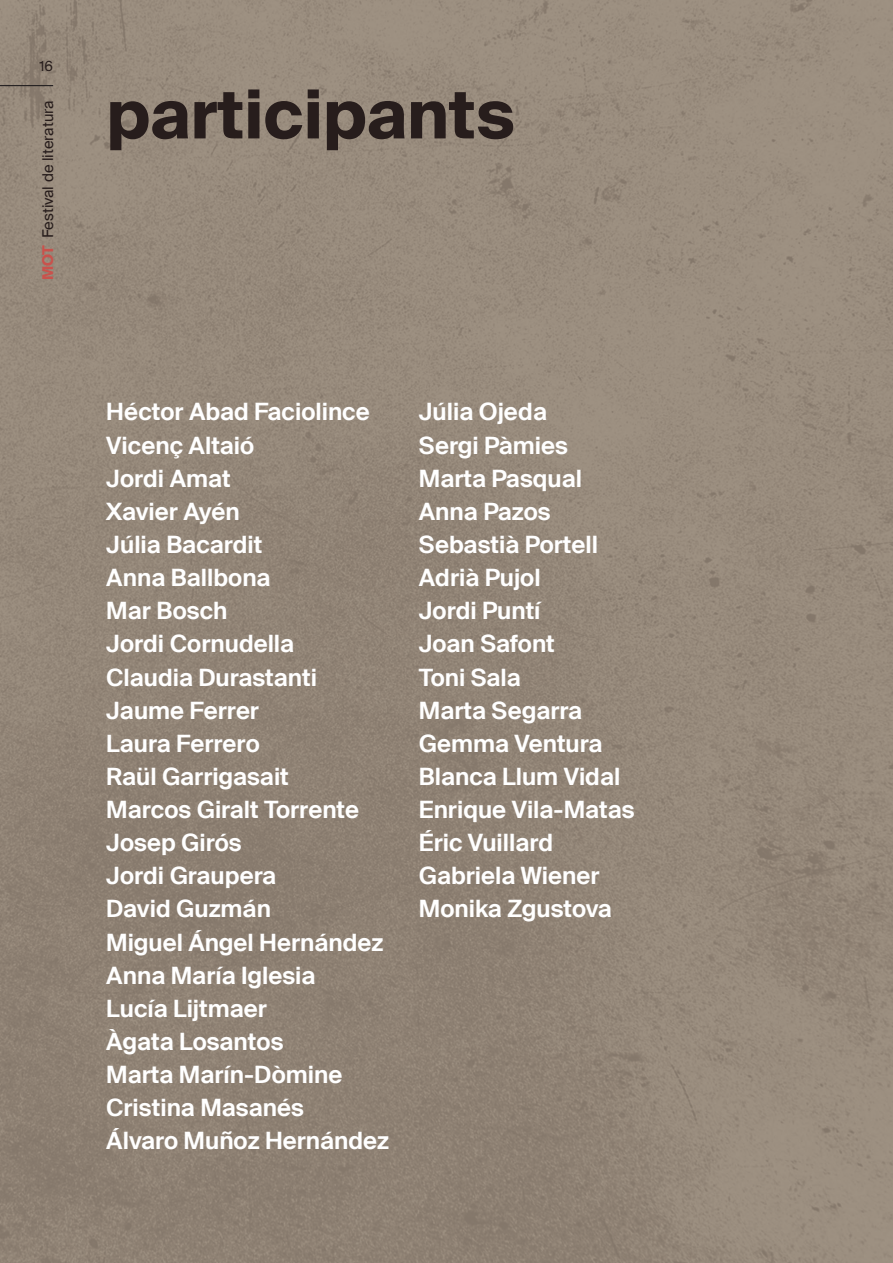
<style>
.page{position:relative;width:893px;height:1263px;background:#fff}
.page>*{position:absolute;margin:0;border:0;box-sizing:border-box;transform-origin:0 0}
.t1{font:700 67.5px "Suisse Intl";color:#271d1c}
.t2{font:600 24px/33.2px "Suisse Intl";color:#fff}
.t3{font:15px "Suisse Intl";color:#271d1c}
.t4{font:13.95px "Suisse Intl";color:#271d1c}
.s1{font-weight:700;color:#c9524c}
</style>
<div class="page">
<img style="left:0;top:0;width:893px;height:1263px">
<hr style="left:0;top:85px;width:53px;height:1px;background:#231f20">
<p class="t4" style="left:39px;top:58px;width:15px">16</p>
<p class="t3" style="left:38px;top:280px;width:181px;rotate:-90deg"><span class="s1">MOT</span> Festival de literatura</p>
<h1 class="t1" style="left:106px;top:72px;width:410px">participants</h1>
<p class="t2" style="left:106px;top:396px;width:284px">Héctor Abad Faciolince<br>Vicenç Altaió<br>Jordi Amat<br>Xavier Ayén<br>Júlia Bacardit<br>Anna Ballbona<br>Mar Bosch<br>Jordi Cornudella<br>Claudia Durastanti<br>Jaume Ferrer<br>Laura Ferrero<br>Raül Garrigasait<br>Marcos Giralt Torrente<br>Josep Girós<br>Jordi Graupera<br>David Guzmán<br>Miguel Ángel Hernández<br>Anna María Iglesia<br>Lucía Lijtmaer<br>Àgata Losantos<br>Marta Marín-Dòmine<br>Cristina Masanés<br>Álvaro Muñoz Hernández</p>
<p class="t2" style="left:419px;top:396px;width:217px">Júlia Ojeda<br>Sergi Pàmies<br>Marta Pasqual<br>Anna Pazos<br>Sebastià Portell<br>Adrià Pujol<br>Jordi Puntí<br>Joan Safont<br>Toni Sala<br>Marta Segarra<br>Gemma Ventura<br>Blanca Llum Vidal<br>Enrique Vila-Matas<br>Éric Vuillard<br>Gabriela Wiener<br>Monika Zgustova</p>
</div>
